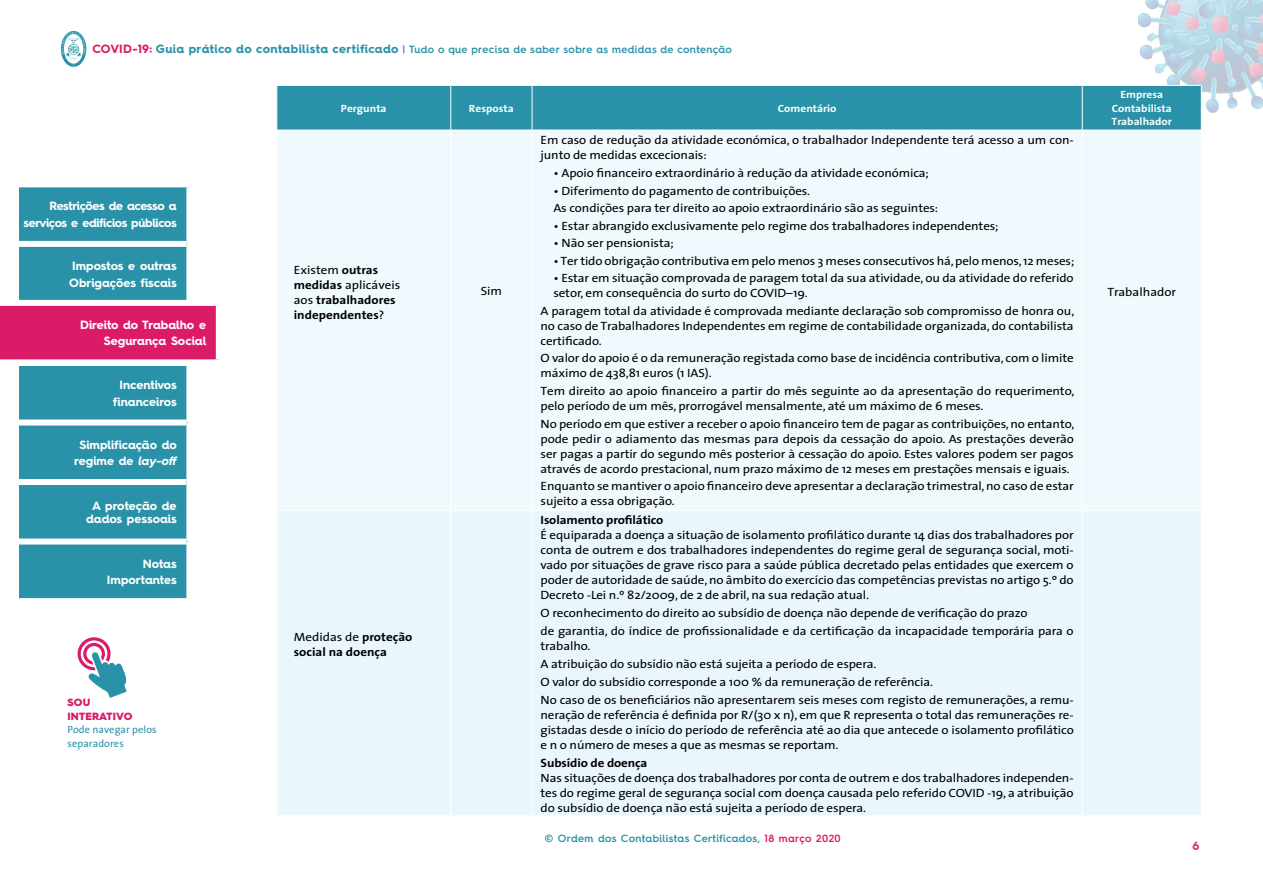
<style>
.page{position:relative;width:1263px;height:893px;background:#fff}
.page>*{position:absolute;margin:0;border:0;box-sizing:border-box;transform-origin:0 0}
.t1{font:12px/15px "The Sans";letter-spacing:-.01em;color:#000;scale:1.09 1}
.t2{font:700 12px/16.5px "Hurme Geometric Sans 4";letter-spacing:-.005em;color:#fff;text-align:right}
.t3{font:700 12px/15px "The Sans";color:#000;scale:1.09 1}
.t4{font:700 12px/16.5px "Hurme Geometric Sans 4";letter-spacing:-.035em;color:#fff;text-align:right}
.t5{font:700 12px "Hurme Geometric Sans 4";color:#db1b67}
.t6{font:600 10.5px "Hurme Geometric Sans 4";letter-spacing:.03em;color:#2992a8}
.t7{font:700 10.5px/13.5px "The Sans";color:#fff;text-align:center;scale:1.09 1}
.t8{font:10.5px/13.5px "The Sans";letter-spacing:.01em;color:#2992a8}
.t9{font:900 10.5px/13.5px "Hurme Geometric Sans 4";letter-spacing:.02em;color:#db1b67}
.s1{font-weight:700;font-size:12px;color:#db1b67}
.s2{font-weight:700;font-size:12px}
.s3{font-style:italic}
.s4{font-weight:400}
.s5{color:#db1b67}
</style>
<div class="page">
<div style="left:19px;top:187px;width:167px;height:411px;background:#2992a8"></div>
<div style="left:0;top:241px;width:186px;height:6px;background:#fff"></div>
<div style="left:0;top:360px;width:186px;height:6px;background:#fff"></div>
<div style="left:0;top:419px;width:186px;height:6px;background:#fff"></div>
<div style="left:0;top:479px;width:186px;height:6px;background:#fff"></div>
<div style="left:0;top:539px;width:186px;height:6px;background:#fff"></div>
<svg style="left:78px;top:637px;width:49px;height:61px"></svg>
<img style="left:1204px;top:0;width:33px;height:113px">
<img style="left:1251px;top:0;width:12px;height:109px">
<img style="left:1178px;top:0;width:20px;height:85px">
<img style="left:1244px;top:0;width:7px;height:95px">
<img style="left:1164px;top:0;width:14px;height:85px">
<img style="left:1198px;top:0;width:6px;height:93px">
<img style="left:1237px;top:0;width:7px;height:92px">
<img style="left:1151px;top:0;width:13px;height:74px">
<img style="left:1139px;top:41px;width:12px;height:19px">
<img style="left:1145px;top:0;width:6px;height:41px">
<img style="left:1138px;top:13px;width:7px;height:15px">
<svg style="left:61px;top:31px;width:25px;height:36px"></svg>
<div style="left:277px;top:86px;width:924px;height:44px;background:#2992a8"></div>
<div style="left:277px;top:131px;width:924px;height:379px;background:#f0f9fd"></div>
<div style="left:277px;top:511px;width:924px;height:304px;background:#e9f7fc"></div>
<hr style="left:450px;top:130px;width:1px;height:380px;background:#fff">
<hr style="left:532px;top:130px;width:1px;height:380px;background:#fff">
<hr style="left:1082px;top:130px;width:1px;height:380px;background:#fff">
<hr style="left:450px;top:511px;width:1px;height:304px;background:#fff">
<hr style="left:532px;top:511px;width:1px;height:304px;background:#fff">
<hr style="left:1082px;top:511px;width:1px;height:304px;background:#fff">
<hr style="left:1082px;top:85px;width:120px;height:1px;background:#fff">
<hr style="left:1201px;top:86px;width:1px;height:44px;background:#fff">
<hr style="left:450px;top:86px;width:1px;height:44px;background:#fff">
<hr style="left:532px;top:86px;width:1px;height:44px;background:#fff">
<hr style="left:1082px;top:86px;width:1px;height:44px;background:#fff">
<div style="left:0;top:303px;width:219px;height:59px;background:#db1b67"></div>
<div style="left:0;top:300px;width:222px;height:6px;background:#fff"></div>
<div style="left:216px;top:306px;width:6px;height:53px;background:#fff"></div>
<div style="left:0;top:359px;width:222px;height:6px;background:#fff"></div>
<p class="t6" style="left:92px;top:42px;width:641px"><span class="s1">COVID-19:</span> <span class="s2">Guia prático do contabilista certificado</span> | Tudo o que precisa de saber sobre as medidas de contenção</p>
<p class="t4" style="left:23px;top:198px;width:155px">Restrições de acesso a serviços e edifícios públicos</p>
<p class="t2" style="left:69px;top:257px;width:109px;text-align:left">Impostos e outras<br>Obrigações fiscais</p>
<p class="t2" style="left:51px;top:317px;width:128px">Direito do Trabalho e<br>Segurança Social</p>
<p class="t2" style="left:113px;top:376px;width:65px;text-align:center">Incentivos financeiros</p>
<p class="t2" style="left:74px;top:436px;width:105px;text-align:center">Simplificação do regime de <span class="s3">lay-off</span></p>
<p class="t2" style="left:86px;top:498px;width:92px;line-height:13.5px;text-align:center">A proteção de dados pessoais</p>
<p class="t2" style="left:107px;top:555px;width:71px">Notas<br>Importantes</p>
<p class="t2" style="left:80px;top:316px;width:128px">Direito do Trabalho e<br>Segurança Social</p>
<p class="t9" style="left:68px;top:695px;width:66px">SOU<br>INTERATIVO</p>
<p class="t8" style="left:68px;top:722px;width:91px">Pode navegar pelos separadores</p>
<p class="t7" style="left:341px;top:101px;width:43px">Pergunta</p>
<p class="t7" style="left:469px;top:101px;width:43px">Resposta</p>
<p class="t7" style="left:778px;top:101px;width:55px">Comentário</p>
<p class="t3" style="left:294px;top:262px;width:99px"><span class="s4">Existem</span> outras medidas <span class="s4">aplicáveis aos</span> trabalhadores independentes<span class="s4">?</span></p>
<p class="t3" style="left:294px;top:629px;width:110px"><span class="s4">Medidas de</span> proteção social na doença</p>
<p class="t1" style="left:481px;top:283px;width:21px">Sim</p>
<p class="t1" style="left:541px;top:133px;width:491px">Em caso de redução da atividade económica, o trabalhador Independente terá acesso a um con&shy;junto de medidas excecionais:</p>
<p class="t1" style="left:553px;top:165px;width:346px">• Apoio financeiro extraordinário à redução da atividade económica;</p>
<p class="t1" style="left:553px;top:181px;width:355px;line-height:17.5px">• Diferimento do pagamento de contribuições.<br>As condições para ter direito ao apoio extraordinário são as seguintes:</p>
<p class="t1" style="left:553px;top:218px;width:410px">• Estar abrangido exclusivamente pelo regime dos trabalhadores independentes;</p>
<p class="t1" style="left:553px;top:235px;width:112px">• Não ser pensionista;</p>
<p class="t1" style="left:553px;top:253px;width:479px">• Ter tido obrigação contributiva em pelo menos 3 meses consecutivos há, pelo menos, 12 meses;</p>
<p class="t1" style="left:553px;top:270px;width:479px">• Estar em situação comprovada de paragem total da sua atividade, ou da atividade do referido setor, em consequência do surto do COVID–19.</p>
<p class="t1" style="left:541px;top:303px;width:491px;text-align:justify">A paragem total da atividade é comprovada mediante declaração sob compromisso de honra ou, no caso de Trabalhadores Independentes em regime de contabilidade organizada, do contabilista certificado.</p>
<p class="t1" style="left:541px;top:351px;width:491px">O valor do apoio é o da remuneração registada como base de incidência contributiva, com o limite máximo de 438,81 euros (1 IAS).</p>
<p class="t1" style="left:541px;top:383px;width:491px">Tem direito ao apoio financeiro a partir do mês seguinte ao da apresentação do requerimento, pelo período de um mês, prorrogável mensalmente, até um máximo de 6 meses.</p>
<p class="t1" style="left:541px;top:416px;width:491px;text-align:justify">No período em que estiver a receber o apoio financeiro tem de pagar as contribuições, no entanto, pode pedir o adiamento das mesmas para depois da cessação do apoio. As prestações deverão ser pagas a partir do segundo mês posterior à cessação do apoio. Estes valores podem ser pagos através de acordo prestacional, num prazo máximo de 12 meses em prestações mensais e iguais.</p>
<p class="t1" style="left:541px;top:478px;width:491px">Enquanto se mantiver o apoio financeiro deve apresentar a declaração trimestral, no caso de estar sujeito a essa obrigação.</p>
<p class="t3" style="left:541px;top:512px;width:114px">Isolamento profilático</p>
<p class="t1" style="left:541px;top:527px;width:491px;text-align:justify">É equiparada a doença a situação de isolamento profilático durante 14 dias dos trabalhadores por conta de outrem e dos trabalhadores independentes do regime geral de segurança social, moti&shy;vado por situações de grave risco para a saúde pública decretado pelas entidades que exercem o poder de autoridade de saúde, no âmbito do exercício das competências previstas no artigo 5.º do Decreto -Lei n.º 82/2009, de 2 de abril, na sua redação atual.</p>
<p class="t1" style="left:541px;top:603px;width:491px;line-height:18px">O reconhecimento do direito ao subsídio de doença não depende de verificação do prazo<br>de garantia, do índice de profissionalidade e da certificação da incapacidade temporária para o</p>
<p class="t1" style="left:541px;top:636px;width:491px;line-height:18px">trabalho.<br>A atribuição do subsídio não está sujeita a período de espera.<br>O valor do subsídio corresponde a 100 % da remuneração de referência.<br>No caso de os beneficiários não apresentarem seis meses com registo de remunerações, a remu-</p>
<p class="t1" style="left:541px;top:707px;width:491px;text-align:justify">neração de referência é definida por R/(30 x n), em que R representa o total das remunerações re&shy;gistadas desde o início do período de referência até ao dia que antecede o isolamento profilático e n o número de meses a que as mesmas se reportam.</p>
<p class="t3" style="left:541px;top:755px;width:100px">Subsídio de doença</p>
<p class="t1" style="left:541px;top:770px;width:491px;text-align:justify">Nas situações de doença dos trabalhadores por conta de outrem e dos trabalhadores independen&shy;tes do regime geral de segurança social com doença causada pelo referido COVID -19, a atribuição do subsídio de doença não está sujeita a período de espera.</p>
<p class="t6" style="left:545px;top:831px;width:297px">© Ordem dos Contabilistas Certificados, <span class="s5">18 março 2020</span></p>
<p class="t7" style="left:1111px;top:88px;width:57px">Empresa<br>Contabilista<br>Trabalhador</p>
<p class="t1" style="left:1107px;top:285px;width:65px">Trabalhador</p>
<p class="t5" style="left:1192px;top:837px;width:8px">6</p>
</div>
